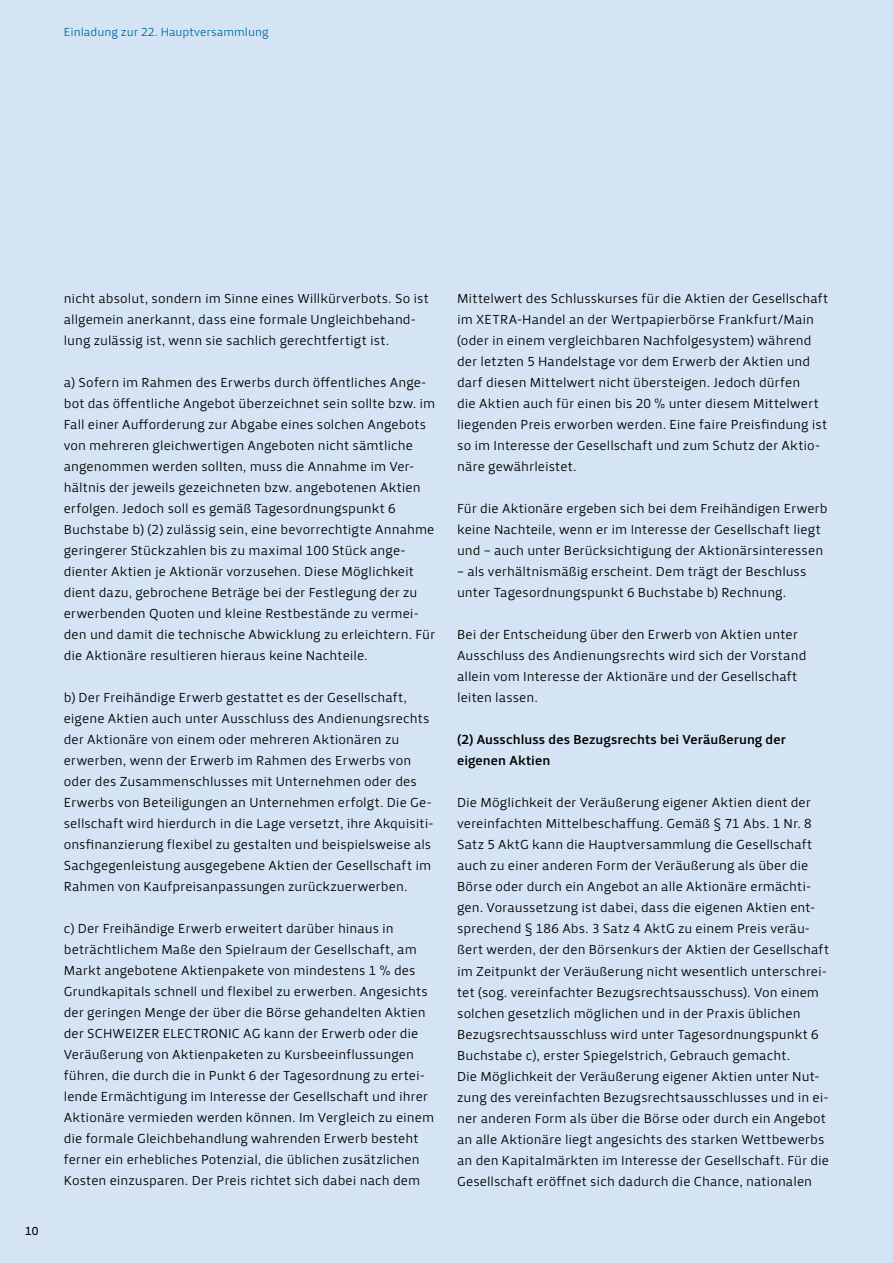
<style>
.page{position:relative;width:893px;height:1263px;background:#d4e4f4}
.page>*{position:absolute;margin:0;border:0;box-sizing:border-box;transform-origin:0 0}
.t1{font:13.5px/21px "Priva Pro One";color:#000}
.t2{font:13.5px/21px "Priva Pro Three";letter-spacing:.005em;color:#000}
.t3{font:12px "Priva Pro One";color:#006aa4}
.t4{font:12px "Priva Pro Two";color:#000}
</style>
<div class="page">
<p class="t3" style="left:64px;top:25px;width:206px">Einladung zur 22. Hauptversammlung</p>
<p class="t4" style="left:25px;top:1224px;width:15px">10</p>
<p class="t1" style="left:64px;top:288px;width:367px">nicht absolut, sondern im Sinne eines Willkürverbots. So ist allgemein anerkannt, dass eine formale Ungleichbehand&shy;lung zulässig ist, wenn sie sachlich gerechtfertigt ist.</p>
<p class="t1" style="left:64px;top:372px;width:373px">a) Sofern im Rahmen des Erwerbs durch öffentliches Ange&shy;bot das öffentliche Angebot überzeichnet sein sollte bzw. im Fall einer Aufforderung zur Abgabe eines solchen Angebots von mehreren gleichwertigen Angeboten nicht sämtliche angenommen werden sollten, muss die Annahme im Ver&shy;hältnis der jeweils gezeichneten bzw. angebotenen Aktien erfolgen. Jedoch soll es gemäß Tagesordnungspunkt 6<br>Buchstabe b) (2) zulässig sein, eine bevorrechtigte Annahme geringerer Stückzahlen bis zu maximal 100 Stück ange&shy;dienter Aktien je Aktionär vorzusehen. Diese Möglichkeit dient dazu, gebrochene Beträge bei der Festlegung der zu erwerbenden Quoten und kleine Restbestände zu vermei&shy;den und damit die technische Abwicklung zu erleichtern. Für die Aktionäre resultieren hieraus keine Nachteile.</p>
<p class="t1" style="left:64px;top:687px;width:371px">b) Der Freihändige Erwerb gestattet es der Gesellschaft, eigene Aktien auch unter Ausschluss des Andienungsrechts der Aktionäre von einem oder mehreren Aktionären zu erwerben, wenn der Erwerb im Rahmen des Erwerbs von oder des Zusammenschlusses mit Unternehmen oder des Erwerbs von Beteiligungen an Unternehmen erfolgt. Die Ge&shy;sellschaft wird hierdurch in die Lage versetzt, ihre Akquisiti&shy;onsfinanzierung flexibel zu gestalten und beispielsweise als Sachgegenleistung ausgegebene Aktien der Gesellschaft im Rahmen von Kaufpreisanpassungen zurückzuerwerben.</p>
<p class="t1" style="left:64px;top:918px;width:372px">c) Der Freihändige Erwerb erweitert darüber hinaus in beträchtlichem Maße den Spielraum der Gesellschaft, am Markt angebotene Aktienpakete von mindestens 1 % des Grundkapitals schnell und flexibel zu erwerben. Angesichts der geringen Menge der über die Börse gehandelten Aktien der SCHWEIZER ELECTRONIC AG kann der Erwerb oder die Veräußerung von Aktienpaketen zu Kursbeeinflussungen führen, die durch die in Punkt 6 der Tagesordnung zu ertei&shy;lende Ermächtigung im Interesse der Gesellschaft und ihrer Aktionäre vermieden werden können. Im Vergleich zu einem die formale Gleichbehandlung wahrenden Erwerb besteht ferner ein erhebliches Potenzial, die üblichen zusätzlichen Kosten einzusparen. Der Preis richtet sich dabei nach dem</p>
<p class="t1" style="left:457px;top:288px;width:373px">Mittelwert des Schlusskurses für die Aktien der Gesellschaft im XETRA-Handel an der Wertpapierbörse Frankfurt/Main (oder in einem vergleichbaren Nachfolgesystem) während der letzten 5 Handelstage vor dem Erwerb der Aktien und darf diesen Mittelwert nicht übersteigen. Jedoch dürfen<br>die Aktien auch für einen bis 20 % unter diesem Mittelwert liegenden Preis erworben werden. Eine faire Preisfindung ist so im Interesse der Gesellschaft und zum Schutz der Aktio&shy;näre gewährleistet.</p>
<p class="t1" style="left:457px;top:498px;width:372px">Für die Aktionäre ergeben sich bei dem Freihändigen Erwerb keine Nachteile, wenn er im Interesse der Gesellschaft liegt und – auch unter Berücksichtigung der Aktionärsinteressen</p>
<p class="t1" style="left:457px;top:561px;width:351px">– als verhältnismäßig erscheint. Dem trägt der Beschluss unter Tagesordnungspunkt 6 Buchstabe b) Rechnung.</p>
<p class="t1" style="left:457px;top:624px;width:351px">Bei der Entscheidung über den Erwerb von Aktien unter Ausschluss des Andienungsrechts wird sich der Vorstand allein vom Interesse der Aktionäre und der Gesellschaft leiten lassen.</p>
<p class="t2" style="left:457px;top:729px;width:330px">(2) Ausschluss des Bezugsrechts bei Veräußerung der eigenen Aktien</p>
<p class="t1" style="left:457px;top:792px;width:373px">Die Möglichkeit der Veräußerung eigener Aktien dient der vereinfachten Mittelbeschaffung. Gemäß § 71 Abs. 1 Nr. 8<br>Satz 5 AktG kann die Hauptversammlung die Gesellschaft auch zu einer anderen Form der Veräußerung als über die Börse oder durch ein Angebot an alle Aktionäre ermächti&shy;gen. Voraussetzung ist dabei, dass die eigenen Aktien ent&shy;sprechend § 186 Abs. 3 Satz 4 AktG zu einem Preis veräu&shy;ßert werden, der den Börsenkurs der Aktien der Gesellschaft im Zeitpunkt der Veräußerung nicht wesentlich unterschrei&shy;tet (sog. vereinfachter Bezugsrechtsausschuss). Von einem solchen gesetzlich möglichen und in der Praxis üblichen Bezugsrechtsausschluss wird unter Tagesordnungspunkt 6<br>Buchstabe c), erster Spiegelstrich, Gebrauch gemacht.<br>Die Möglichkeit der Veräußerung eigener Aktien unter Nut&shy;zung des vereinfachten Bezugsrechtsausschlusses und in ei&shy;ner anderen Form als über die Börse oder durch ein Angebot an alle Aktionäre liegt angesichts des starken Wettbewerbs an den Kapitalmärkten im Interesse der Gesellschaft. Für die Gesellschaft eröffnet sich dadurch die Chance, nationalen</p>
</div>
